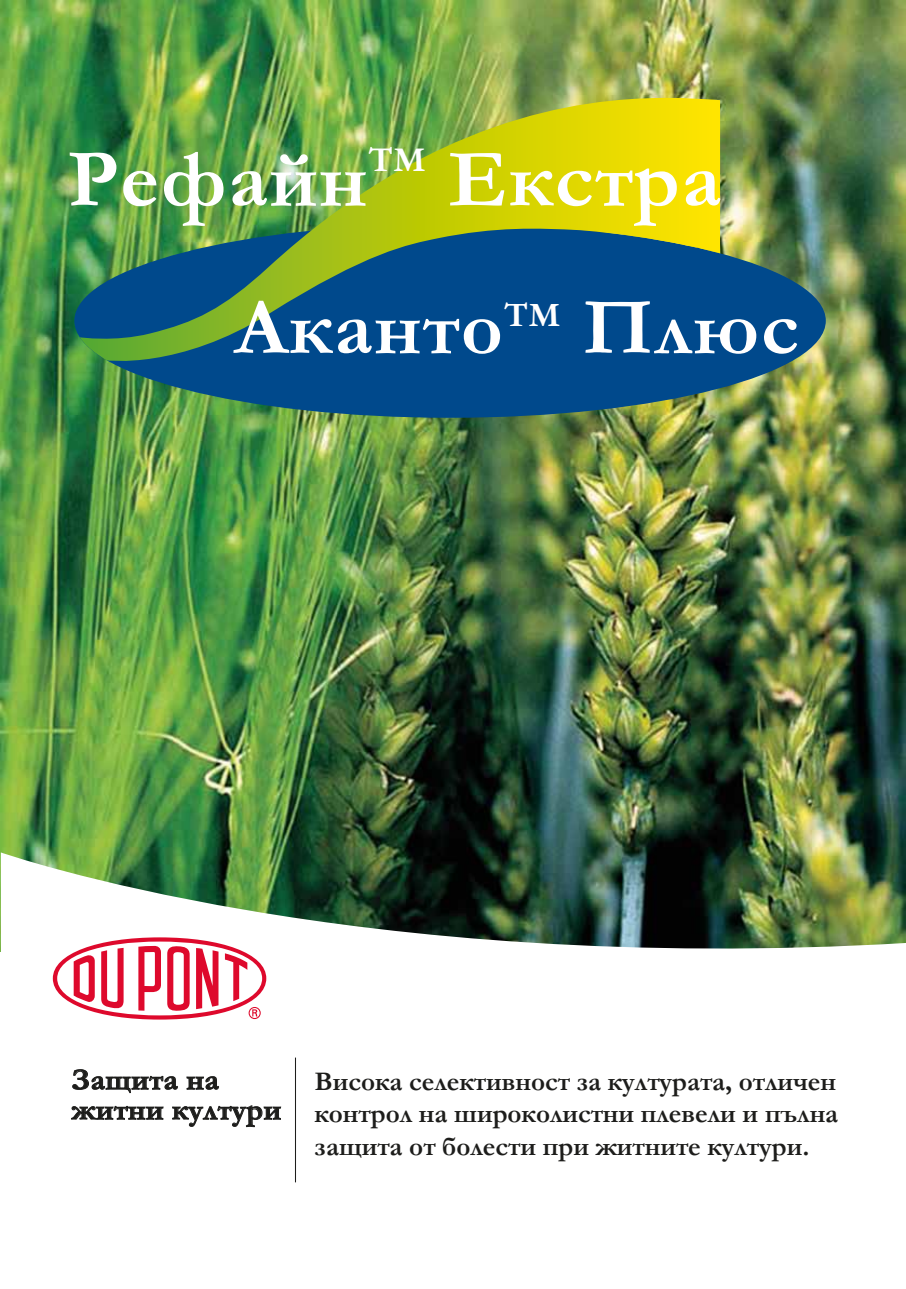
<style>
.page{position:relative;width:906px;height:1289px;background:#fff}
.page>*{position:absolute;margin:0;border:0;box-sizing:border-box;transform-origin:0 0}
.t1{font:700 82.8px "Garamond";letter-spacing:.02em;color:#fff}
.t2{font:700 81px "Garamond";letter-spacing:.02em;color:#fff}
.t3{font:700 34.95px "Garamond";color:#fff}
.t4{font:700 34.35px "Garamond";color:#fff}
.t5{font:700 30px/30px "Garamond";letter-spacing:.02em;color:#1d1d1b}
.t6{font:700 27px/32.4px "Garamond";color:#1d1d1b;text-align:justify}
</style>
<div class="page">
<img style="left:0;top:0;width:906px;height:951px">
<svg style="left:1px;top:852px;width:905px;height:331px"></svg>
<div style="left:74px;top:224px;width:752px;height:194px;background:#00498c;border-radius:50%"></div>
<img style="left:80px;top:98px;width:640px;height:272px">
<hr style="left:295px;top:1057px;width:1px;height:125px;background:#1d1d1b">
<svg style="left:71px;top:1064px;width:210px;height:111px"></svg>
<svg style="left:53px;top:937px;width:213px;height:82px"></svg>
<h1 class="t1" style="left:68px;top:123px;width:301px">Рефайн</h1>
<p class="t3" style="left:369px;top:136px;width:58px">ТМ</p>
<h1 class="t1" style="left:449px;top:123px;width:274px">Екстра</h1>
<h2 class="t2" style="left:234px;top:272px;width:270px">Аканто</h2>
<p class="t4" style="left:504px;top:292px;width:57px">ТМ</p>
<h2 class="t2" style="left:583px;top:272px;width:217px">Плюс</h2>
<p class="t5" style="left:72px;top:1064px;width:211px">Защита на житни култури</p>
<p class="t6" style="left:314px;top:1065px;width:525px">Висока селективност за културата, отличен контрол на широколистни плевели и пълна защита от болести при житните култури.</p>
</div>
